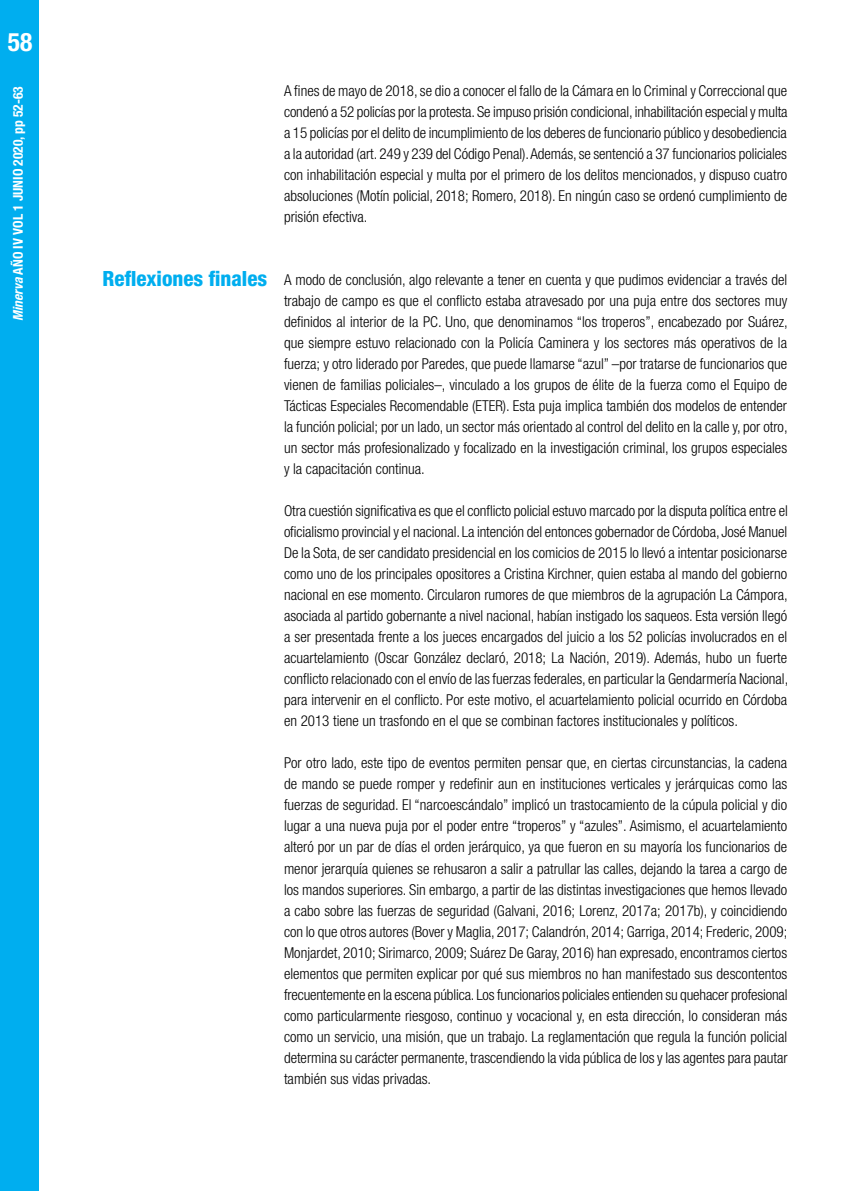
<style>
.page{position:relative;width:851px;height:1191px;background:#fff}
.page>*{position:absolute;margin:0;border:0;box-sizing:border-box;transform-origin:0 0}
.t1{font:700 condensed 25.5px "Helvetica Neue LT Std";color:#fff}
.t2{font:800 condensed 21px "Helvetica Neue LT Std";color:#00aeef}
.t3{font:300 condensed 15px/21px "Helvetica Neue LT Std";color:#000;text-align:justify}
.t4{font:700 condensed 13.5px "Helvetica Neue LT Std";color:#fff}
.s1{font-style:italic}
</style>
<div class="page">
<div style="left:0;top:0;width:38px;height:1191px;background:#00aeef"></div>
<h1 class="t1" style="left:8px;top:27px;width:26px">58</h1>
<p class="t4" style="left:10px;top:321px;width:236px;rotate:-90deg"><span class="s1">Minerva</span> AÑO IV VOL 1 JUNIO 2020, pp 52-63</p>
<p class="t3" style="left:284px;top:80px;width:505px">A fines de mayo de 2018, se dio a conocer el fallo de la Cámara en lo Criminal y Correccional que condenó a 52 policías por la protesta. Se impuso prisión condicional, inhabilitación especial y multa a 15 policías por el delito de incumplimiento de los deberes de funcionario público y desobediencia a la autoridad (art. 249 y 239 del Código Penal). Además, se sentenció a 37 funcionarios policiales con inhabilitación especial y multa por el primero de los delitos mencionados, y dispuso cuatro absoluciones (Motín policial, 2018; Romero, 2018). En ningún caso se ordenó cumplimiento de prisión efectiva.</p>
<h2 class="t2" style="left:103px;top:265px;width:166px">Reflexiones finales</h2>
<p class="t3" style="left:284px;top:269px;width:505px">A modo de conclusión, algo relevante a tener en cuenta y que pudimos evidenciar a través del trabajo de campo es que el conflicto estaba atravesado por una puja entre dos sectores muy definidos al interior de la PC. Uno, que denominamos “los troperos”, encabezado por Suárez, que siempre estuvo relacionado con la Policía Caminera y los sectores más operativos de la fuerza; y otro liderado por Paredes, que puede llamarse “azul” –por tratarse de funcionarios que vienen de familias policiales–, vinculado a los grupos de élite de la fuerza como el Equipo de Tácticas Especiales Recomendable (ETER). Esta puja implica también dos modelos de entender la función policial; por un lado, un sector más orientado al control del delito en la calle y, por otro, un sector más profesionalizado y focalizado en la investigación criminal, los grupos especiales y la capacitación continua.</p>
<p class="t3" style="left:284px;top:500px;width:505px">Otra cuestión significativa es que el conflicto policial estuvo marcado por la disputa política entre el oficialismo provincial y el nacional. La intención del entonces gobernador de Córdoba, José Manuel De la Sota, de ser candidato presidencial en los comicios de 2015 lo llevó a intentar posicionarse como uno de los principales opositores a Cristina Kirchner, quien estaba al mando del gobierno nacional en ese momento. Circularon rumores de que miembros de la agrupación La Cámpora, asociada al partido gobernante a nivel nacional, habían instigado los saqueos. Esta versión llegó a ser presentada frente a los jueces encargados del juicio a los 52 policías involucrados en el acuartelamiento (Oscar González declaró, 2018; La Nación, 2019). Además, hubo un fuerte conflicto relacionado con el envío de las fuerzas federales, en particular la Gendarmería Nacional, para intervenir en el conflicto. Por este motivo, el acuartelamiento policial ocurrido en Córdoba en 2013 tiene un trasfondo en el que se combinan factores institucionales y políticos.</p>
<p class="t3" style="left:284px;top:752px;width:505px">Por otro lado, este tipo de eventos permiten pensar que, en ciertas circunstancias, la cadena de mando se puede romper y redefinir aun en instituciones verticales y jerárquicas como las fuerzas de seguridad. El “narcoescándalo” implicó un trastocamiento de la cúpula policial y dio lugar a una nueva puja por el poder entre “troperos” y “azules”. Asimismo, el acuartelamiento alteró por un par de días el orden jerárquico, ya que fueron en su mayoría los funcionarios de menor jerarquía quienes se rehusaron a salir a patrullar las calles, dejando la tarea a cargo de los mandos superiores. Sin embargo, a partir de las distintas investigaciones que hemos llevado a cabo sobre las fuerzas de seguridad (Galvani, 2016; Lorenz, 2017a; 2017b), y coincidiendo con lo que otros autores (Bover y Maglia, 2017; Calandrón, 2014; Garriga, 2014; Frederic, 2009; Monjardet, 2010; Sirimarco, 2009; Suárez De Garay, 2016) han expresado, encontramos ciertos elementos que permiten explicar por qué sus miembros no han manifestado sus descontentos frecuentemente en la escena pública. Los funcionarios policiales entienden su quehacer profesional como particularmente riesgoso, continuo y vocacional y, en esta dirección, lo consideran más como un servicio, una misión, que un trabajo. La reglamentación que regula la función policial determina su carácter permanente, trascendiendo la vida pública de los y las agentes para pautar también sus vidas privadas.</p>
</div>
